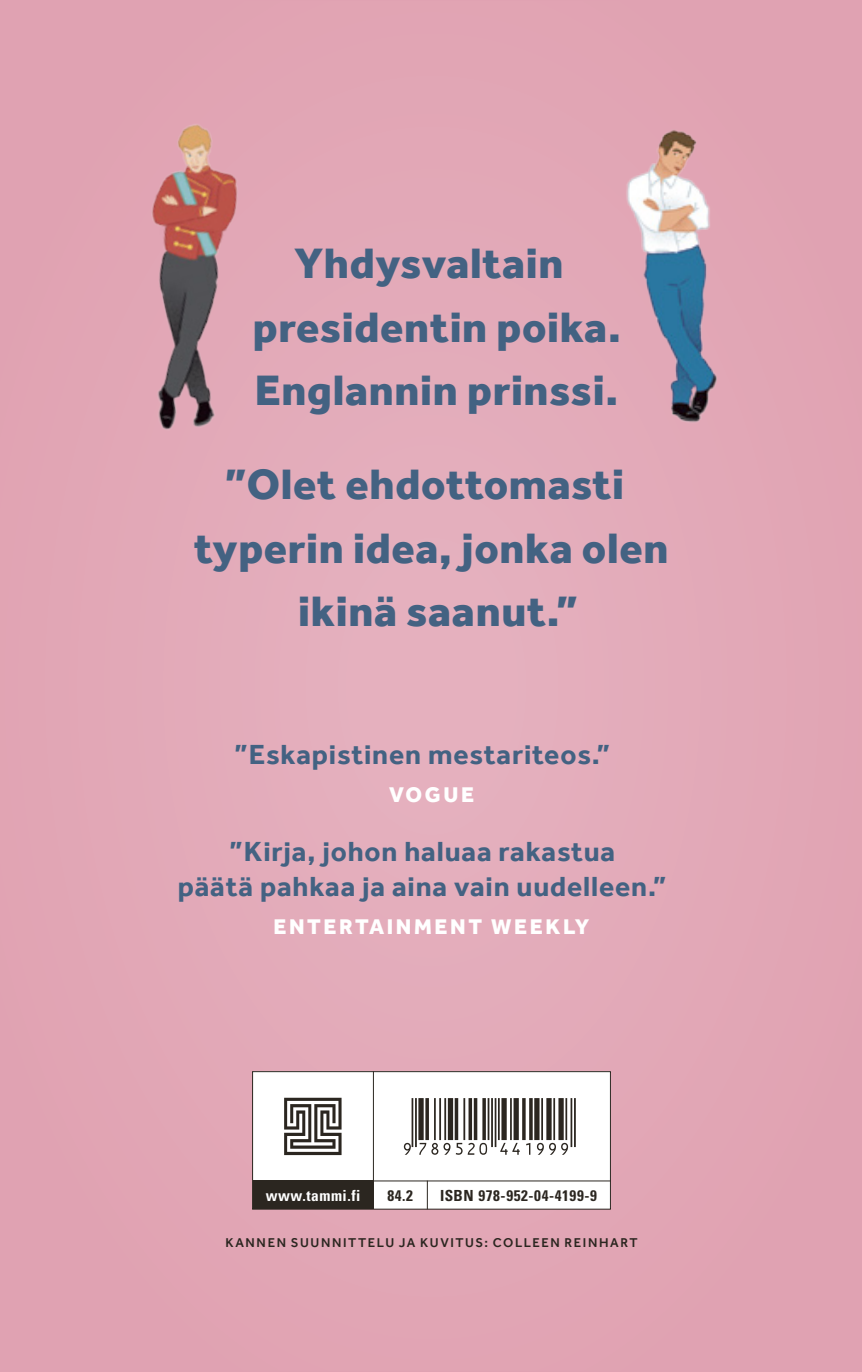
<style>
.page{position:relative;width:862px;height:1372px;background:#fff}
.page>*{position:absolute;margin:0;border:0;box-sizing:border-box;transform-origin:0 0}
.t1{font:56.02px "Viisas EAN Matala";letter-spacing:-.005em;color:#2b2620}
.t2{font:800 43.65px/63.4px "Effra";letter-spacing:.015em;color:#436282;text-align:center}
.t3{font:700 28.35px/34.9px "Effra";letter-spacing:.03em;color:#436282;text-align:center}
.t4{font:800 21.82px "Effra";letter-spacing:.12em;color:#fff}
.t5{font:700 condensed 15.3px "Univers";letter-spacing:.04em;color:#2b2620}
.t6{font:700 condensed 15.3px "Univers";letter-spacing:.035em;color:#fff}
.t7{font:500 13.05px "Effra";letter-spacing:.12em;color:#2b2620}
</style>
<div class="page">
<div style="left:0;top:1px;width:861px;height:1369px;background:#e2a7b6"></div>
<img style="left:626px;top:130px;width:91px;height:292px">
<img style="left:152px;top:124px;width:85px;height:306px">
<div style="left:252px;top:1071px;width:358px;height:138px;background:#fff"></div>
<div style="left:252px;top:1071px;width:358px;height:138px;border:1px solid #2b2620"></div>
<hr style="left:373px;top:1071px;width:1px;height:137px;background:#2b2620">
<hr style="left:373px;top:1180px;width:237px;height:1px;background:#2b2620">
<svg style="left:426px;top:1180px;width:1px;height:29px"></svg>
<div style="left:253px;top:1180px;width:120px;height:28px;background:#2b2620"></div>
<svg style="left:284px;top:1097px;width:57px;height:57px"></svg>
<p class="t2" style="left:253px;top:231px;width:369px">Yhdysvaltain presidentin poika.<br>Englannin prinssi.</p>
<p class="t2" style="left:194px;top:452px;width:475px">”Olet ehdottomasti typerin idea, jonka olen ikinä saanut.”</p>
<p class="t3" style="left:234px;top:736px;width:377px">”Eskapistinen mestariteos.”</p>
<p class="t4" style="left:389px;top:781px;width:86px">VOGUE</p>
<p class="t3" style="left:178px;top:834px;width:490px">”Kirja, johon haluaa rakastua<br>päätä pahkaa ja aina vain uudelleen.”</p>
<p class="t4" style="left:273px;top:913px;width:317px">ENTERTAINMENT WEEKLY</p>
<p class="t1" style="left:399px;top:1097px;width:178px">*9789520441999*</p>
<p class="t6" style="left:265px;top:1185px;width:96px">www.tammi.fi</p>
<p class="t5" style="left:387px;top:1185px;width:27px">84.2</p>
<p class="t5" style="left:440px;top:1185px;width:158px">ISBN 978-952-04-4199-9</p>
<p class="t7" style="left:225px;top:1234px;width:413px">KANNEN SUUNNITTELU JA KUVITUS: COLLEEN REINHART</p>
</div>
